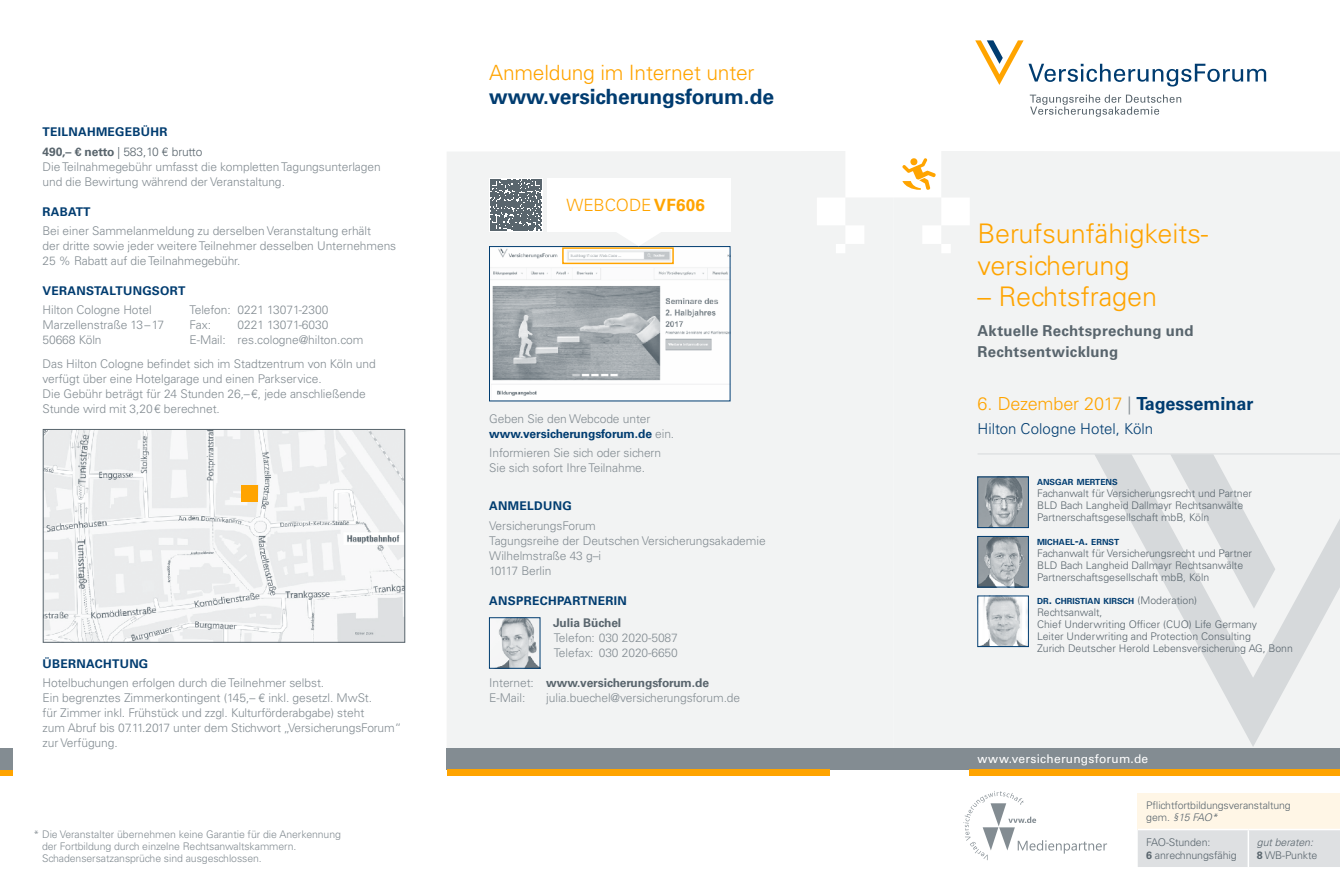
<style>
.page{position:relative;width:1340px;height:893px;background:#fff}
.page>*{position:absolute;margin:0;border:0;box-sizing:border-box;transform-origin:0 0}
.t1{font:300 27px/31.5px "Univers LT Std";color:#ffa400}
.t2{font:700 21px "Univers LT Std";letter-spacing:-.005em;color:#003c70}
.t3{font:300 21px "Univers LT Std";letter-spacing:-.01em;color:#ffa400}
.t4{font:300 18px "Univers LT Std";letter-spacing:-.01em;color:#ffa400}
.t5{font:300 16.95px "Univers LT Std";letter-spacing:-.005em;color:#ffa400}
.t6{font:700 15px/21px "Univers LT Std";letter-spacing:.015em;color:#59656d}
.t7{font:300 15px "Univers LT Std";color:#003c70}
.t8{font:300 12px/15px "Univers LT Std";letter-spacing:-.005em;color:#838c92}
.t9{font:700 12px/19.2px "Univers LT Std";letter-spacing:.025em;color:#003c70}
.t10{font:700 12px/15px "Univers LT Std";letter-spacing:-.005em;color:#59656d}
.t11{font:12px "Univers LT Std";letter-spacing:.02em;color:#fff}
.t12{font:300 10.65px/12.8px "Univers LT Std";letter-spacing:-.01em;color:#59656d}
.t13{font:italic 300 10.65px/12.8px "Univers LT Std";letter-spacing:-.01em;color:#59656d}
.t14{font:300 10.5px/12px "Univers LT Std";color:#59656d}
.t15{font:300 10.5px/12px "Univers LT Std";letter-spacing:-.005em;color:#838c92}
.t16{font:700 8.4px "Univers LT Std";color:#003c70}
.s1{color:#59656d}
.s2{font-weight:300;color:#59656d}
.s3{font-weight:700}
.s4{font-weight:700;color:#003c70}
.s5{font-weight:300;color:#838c92}
.s6{color:#838c92}
.s7{font-size:12px}
.s8{font-weight:300;font-size:10.5px;color:#59656d}
.s9{font-style:italic}
.s10{font-weight:700;font-style:normal}
.s11{font-style:normal}
</style>
<div class="page">
<div style="left:893px;top:151px;width:446px;height:597px;background:#f2f3f3"></div>
<div style="left:447px;top:151px;width:446px;height:597px;background:#f2f3f3"></div>
<svg style="left:963px;top:791px;width:144px;height:69px"></svg>
<svg style="left:975px;top:40px;width:291px;height:47px"></svg>
<svg style="left:1029px;top:95px;width:152px;height:22px"></svg>
<svg style="left:902px;top:158px;width:33px;height:32px"></svg>
<hr style="left:977px;top:454px;width:362px;height:1px;background:#d6d9db">
<svg style="left:1094px;top:454px;width:245px;height:293px;fill:#f2f3f3"></svg>
<img style="left:979px;top:598px;width:47px;height:47px">
<div style="left:1137px;top:793px;width:202px;height:36px;background:#fff6e6"></div>
<div style="left:1138px;top:830px;width:201px;height:37px;background:#dee0e2"></div>
<hr style="left:1247px;top:830px;width:2px;height:37px;background:#fff">
<div style="left:446px;top:748px;width:893px;height:22px;background:#838c92"></div>
<img style="left:491px;top:248px;width:237px;height:151px">
<div style="left:489px;top:246px;width:241px;height:155px;border:1px solid #003c70"></div>
<svg style="left:489px;top:179px;width:53px;height:53px"></svg>
<svg style="left:490px;top:179px;width:51px;height:52px;background:#717b82"></svg>
<div style="left:547px;top:179px;width:183px;height:53px;background:#fff"></div>
<div style="left:562px;top:247px;width:112px;height:17px;border:2px solid #ffa400"></div>
<svg style="left:615px;top:232px;width:47px;height:14px"></svg>
<img style="left:491px;top:619px;width:47px;height:47px">
<div style="left:489px;top:617px;width:51px;height:51px;border:1px solid #003c70"></div>
<div style="left:969px;top:770px;width:370px;height:6px;background:#ffa400"></div>
<div style="left:446px;top:770px;width:383px;height:6px;background:#ffa400"></div>
<img style="left:979px;top:479px;width:47px;height:47px">
<div style="left:977px;top:477px;width:51px;height:51px;border:1px solid #003c70"></div>
<img style="left:979px;top:538px;width:47px;height:47px">
<div style="left:977px;top:536px;width:51px;height:51px;border:1px solid #003c70"></div>
<div style="left:0;top:770px;width:13px;height:6px;background:#ffa400"></div>
<div style="left:0;top:748px;width:13px;height:22px;background:#838c92"></div>
<img style="left:45px;top:431px;width:358px;height:210px">
<div style="left:241px;top:486px;width:16px;height:16px;background:#ffa400"></div>
<div style="left:43px;top:429px;width:362px;height:214px;border:1px solid #59656d"></div>
<p class="t9" style="left:43px;top:123px;width:161px">TEILNAHMEGEBÜHR<br><span class="s1">490,– € netto</span> <span class="s2">| 583,10 € brutto</span></p>
<p class="t8" style="left:43px;top:159px;width:340px">Die Teilnahmegebühr umfasst die kompletten Tagungsunterlagen und die Bewirtung während der Veranstaltung.</p>
<p class="t9" style="left:43px;top:202px;width:49px">RABATT</p>
<p class="t8" style="left:43px;top:223px;width:355px">Bei einer Sammelanmeldung zu derselben Veranstaltung erhält<br>der dritte sowie jeder weitere Teilnehmer desselben Unternehmens<br>25 % Rabatt auf die Teilnahmegebühr.</p>
<p class="t9" style="left:43px;top:281px;width:144px">VERANSTALTUNGSORT</p>
<p class="t8" style="left:43px;top:302px;width:111px">Hilton Cologne Hotel</p>
<p class="t8" style="left:190px;top:302px;width:140px">Telefon: 0221 13071-2300</p>
<p class="t8" style="left:43px;top:317px;width:123px">Marzellenstraße 13–17</p>
<p class="t8" style="left:190px;top:317px;width:23px">Fax:</p>
<p class="t8" style="left:238px;top:317px;width:92px">0221 13071-6030</p>
<p class="t8" style="left:43px;top:332px;width:61px">50668 Köln</p>
<p class="t8" style="left:43px;top:328px;width:335px;line-height:23.5px;text-indent:147px">E-Mail: res.cologne@hilton.com<br>Das Hilton Cologne befindet sich im Stadtzentrum von Köln und</p>
<p class="t8" style="left:43px;top:371px;width:325px">verfügt über eine Hotelgarage und einen Parkservice.<br>Die Gebühr beträgt für 24 Stunden 26,–€, jede anschließende<br>Stunde wird mit 3,20€ berechnet.</p>
<p class="t9" style="left:43px;top:654px;width:107px">ÜBERNACHTUNG</p>
<p class="t8" style="left:43px;top:675px;width:360px">Hotelbuchungen erfolgen durch die Teilnehmer selbst.<br>Ein begrenztes Zimmerkontingent (145,– € inkl. gesetzl. MwSt.<br>für Zimmer inkl. Frühstück und zzgl. Kulturförderabgabe) steht<br>zum Abruf bis 07.11.2017 unter dem Stichwort „VersicherungsForum“ zur Verfügung.</p>
<p class="t15" style="left:42px;top:829px;width:300px;text-indent:-9px">* Die Veranstalter übernehmen keine Garantie für die Anerkennung der Fortbildung durch einzelne Rechtsanwaltskammern.<br>Schadensersatzansprüche sind ausgeschlossen.</p>
<h2 class="t3" style="left:489px;top:60px;width:267px">Anmeldung im Internet unter</h2>
<h2 class="t2" style="left:489px;top:84px;width:286px">www.versicherungsforum.de</h2>
<h3 class="t5" style="left:566px;top:195px;width:140px">WEBCODE <span class="s3">VF606</span></h3>
<p class="t8" style="left:489px;top:411px;width:186px">Geben Sie den Webcode unter <span class="s4">www.versicherungsforum.de</span> ein.</p>
<p class="t8" style="left:489px;top:445px;width:173px">Informieren Sie sich oder sichern<br>Sie sich sofort Ihre Teilnahme.</p>
<p class="t9" style="left:489px;top:497px;width:84px">ANMELDUNG</p>
<p class="t8" style="left:489px;top:518px;width:278px">VersicherungsForum<br>Tagungsreihe der Deutschen Versicherungsakademie<br>Wilhelmstraße 43 g–i<br>10117 Berlin</p>
<p class="t9" style="left:489px;top:591px;width:139px">ANSPRECHPARTNERIN</p>
<p class="t10" style="left:553px;top:615px;width:70px">Julia Büchel</p>
<p class="t8" style="left:554px;top:630px;width:126px">Telefon: 030 2020-5087<br>Telefax: 030 2020-6650</p>
<p class="t10" style="left:489px;top:675px;width:221px"><span class="s5">Internet:</span> www.versicherungsforum.de<br><span class="s5">E-Mail:</span></p>
<p class="t8" style="left:546px;top:690px;width:195px">julia.buechel@versicherungsforum.de</p>
<h1 class="t1" style="left:977px;top:218px;width:232px">Berufsunfähigkeits&shy;versicherung</h1>
<h1 class="t1" style="left:977px;top:281px;width:181px">– Rechtsfragen</h1>
<p class="t6" style="left:977px;top:320px;width:218px">Aktuelle Rechtsprechung und<br>Rechtsentwicklung</p>
<h3 class="t4" style="left:977px;top:393px;width:277px">6. Dezember 2017 <span class="s6">|</span> <span class="s4">Tagesseminar</span></h3>
<p class="t7" style="left:977px;top:420px;width:177px">Hilton Cologne Hotel, Köln</p>
<p class="t16" style="left:1037px;top:477px;width:82px">ANSGAR MERTENS</p>
<p class="t14" style="left:1037px;top:488px;width:217px">Fachanwalt für Versicherungsrecht und Partner<br>BLD Bach Langheid Dallmayr Rechtsanwälte<br>Partnerschaftsgesellschaft mbB, Köln</p>
<p class="t16" style="left:1037px;top:537px;width:84px">MICHAEL<span class="s7">-</span>A<span class="s7">.</span> ERNST</p>
<p class="t14" style="left:1037px;top:547px;width:217px">Fachanwalt für Versicherungsrecht und Partner<br>BLD Bach Langheid Dallmayr Rechtsanwälte<br>Partnerschaftsgesellschaft mbB, Köln</p>
<p class="t16" style="left:1037px;top:596px;width:162px">DR<span class="s7">.</span> CHRISTIAN KIRSCH <span class="s8">(Moderation)</span></p>
<p class="t14" style="left:1037px;top:607px;width:257px">Rechtsanwalt,<br>Chief Underwriting Officer (CUO) Life Germany<br>Leiter Underwriting and Protection Consulting<br>Zurich Deutscher Herold Lebensversicherung AG, Bonn</p>
<p class="t11" style="left:977px;top:751px;width:172px">www.versicherungsforum.de</p>
<p class="t14" style="left:1146px;top:799px;width:146px">Pflichtfortbildungsveranstaltung gem. <span class="s9">§15 FAO*</span></p>
<p class="t12" style="left:1146px;top:836px;width:92px">FAO-Stunden:<br><span class="s3">6</span> anrechnungsfähig</p>
<p class="t13" style="left:1256px;top:836px;width:62px">gut beraten:<br><span class="s10">8</span> <span class="s11">WB-Punkte</span></p>
</div>
